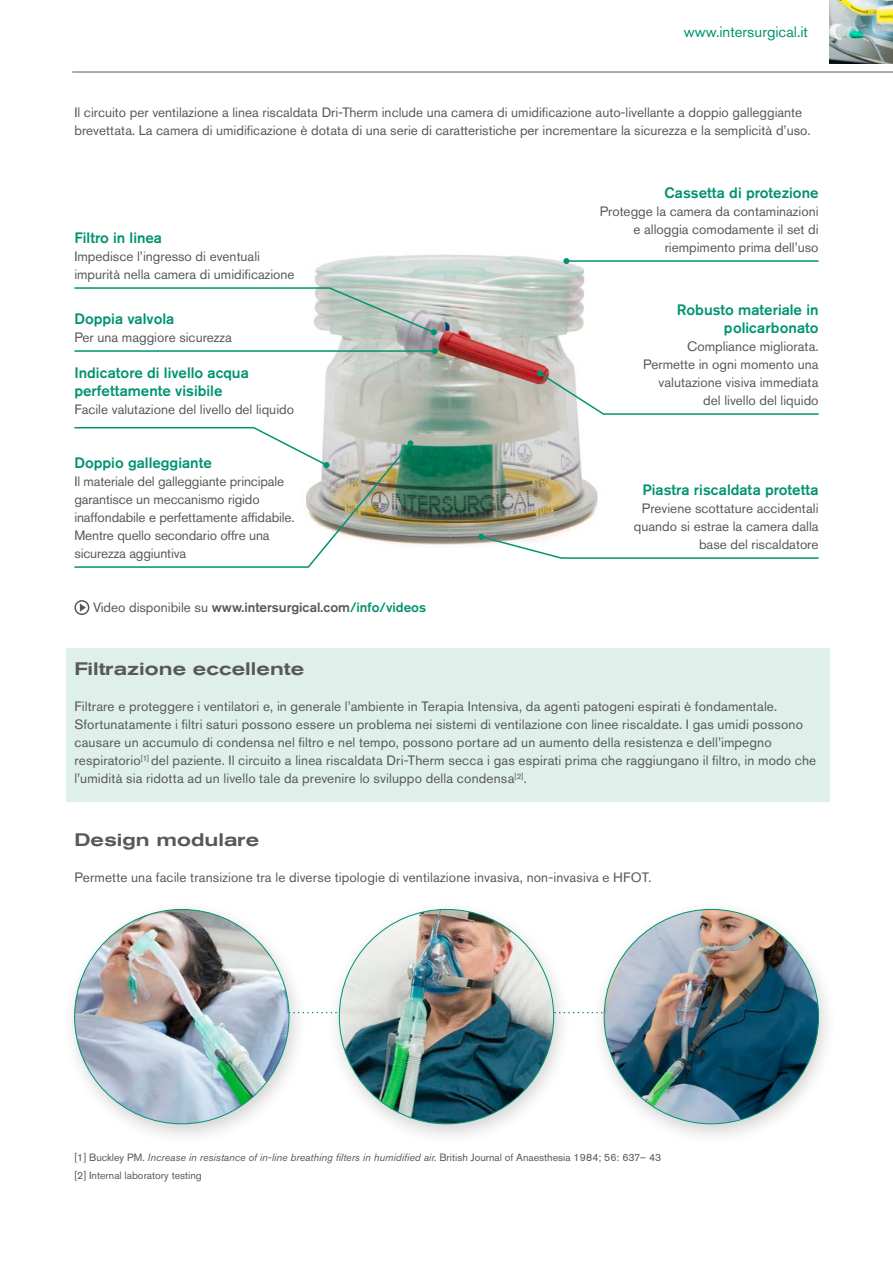
<style>
.page{position:relative;width:893px;height:1263px;background:#fff}
.page>*{position:absolute;margin:0;border:0;box-sizing:border-box;transform-origin:0 0}
.t1{font:500 expanded 18px "Akzidenz Grotesk Pro";color:#57585a}
.t2{font:500 15px/18px "Akzidenz Grotesk Pro";color:#009370;text-align:right}
.t3{font:15px "Akzidenz Grotesk Pro";color:#009370}
.t4{font:13.5px/18px "Akzidenz Grotesk Pro";color:#57585a}
.t5{font:500 13.5px "Akzidenz Grotesk Pro";color:#57585a}
.t6{font:10.5px/18px "Akzidenz Grotesk Pro";color:#57585a}
.s1{font-weight:400}
.s2{color:#009370}
.s3{font-style:italic}
</style>
<div class="page">
<img style="left:830px;top:0;width:63px;height:63px">
<hr style="left:72px;top:72px;width:821px;height:1px;background:#57585a">
<svg style="left:308px;top:1012px;width:281px;height:1px"></svg>
<div style="left:66px;top:648px;width:763px;height:153px;background:#dfefea"></div>
<img style="left:315px;top:254px;width:283px;height:291px">
<hr style="left:566px;top:260px;width:253px;height:2px;background:#009370">
<svg style="left:563px;top:258px;width:6px;height:6px"></svg>
<svg style="left:74px;top:287px;width:363px;height:48px"></svg>
<svg style="left:478px;top:534px;width:341px;height:25px"></svg>
<svg style="left:537px;top:370px;width:282px;height:46px"></svg>
<hr style="left:74px;top:350px;width:361px;height:2px;background:#009370">
<svg style="left:432px;top:348px;width:6px;height:6px"></svg>
<div style="left:61px;top:900px;width:247px;height:247px;background:#231f20;opacity:.2"></div>
<img style="left:75px;top:909px;width:214px;height:215px;border-radius:107px">
<div style="left:326px;top:900px;width:247px;height:247px;background:#231f20;opacity:.2"></div>
<img style="left:339px;top:909px;width:215px;height:215px;border-radius:107px">
<div style="left:590px;top:900px;width:248px;height:247px;background:#231f20;opacity:.2"></div>
<img style="left:604px;top:909px;width:214px;height:215px;border-radius:107px">
<svg style="left:74px;top:426px;width:339px;height:142px"></svg>
<svg style="left:74px;top:600px;width:15px;height:15px"></svg>
<p class="t3" style="left:684px;top:22px;width:126px">www.intersurgical.it</p>
<p class="t4" style="left:74px;top:103px;width:738px">Il circuito per ventilazione a linea riscaldata Dri-Therm include una camera di umidificazione auto-livellante a doppio galleggiante brevettata. La camera di umidificazione è dotata di una serie di caratteristiche per incrementare la sicurezza e la semplicità d’uso.</p>
<p class="t2" style="left:74px;top:229px;width:89px">Filtro in linea</p>
<p class="t4" style="left:74px;top:247px;width:222px">Impedisce l’ingresso di eventuali impurità nella camera di umidificazione</p>
<p class="t2" style="left:74px;top:310px;width:101px">Doppia valvola</p>
<p class="t4" style="left:74px;top:328px;width:159px">Per una maggiore sicurezza</p>
<p class="t2" style="left:74px;top:364px;width:176px;text-align:left">Indicatore di livello acqua perfettamente visibile</p>
<p class="t4" style="left:74px;top:400px;width:221px">Facile valutazione del livello del liquido</p>
<p class="t2" style="left:74px;top:454px;width:139px">Doppio galleggiante</p>
<p class="t4" style="left:74px;top:472px;width:222px">Il materiale del galleggiante principale garantisce un meccanismo rigido inaffondabile e perfettamente affidabile.<br>Mentre quello secondario offre una sicurezza aggiuntiva</p>
<p class="t5" style="left:93px;top:599px;width:335px"><span class="s1">Video disponibile su</span> www.intersurgical.com<span class="s2">/info/videos</span></p>
<p class="t2" style="left:665px;top:184px;width:155px">Cassetta di protezione</p>
<p class="t4" style="left:600px;top:202px;width:220px;text-align:right">Protegge la camera da contaminazioni e alloggia comodamente il set di riempimento prima dell’uso</p>
<p class="t2" style="left:677px;top:301px;width:143px">Robusto materiale in policarbonato</p>
<p class="t4" style="left:643px;top:337px;width:177px;text-align:right">Compliance migliorata.<br>Permette in ogni momento una valutazione visiva immediata del livello del liquido</p>
<p class="t2" style="left:642px;top:481px;width:178px">Piastra riscaldata protetta</p>
<p class="t4" style="left:634px;top:499px;width:186px;text-align:right">Previene scottature accidentali quando si estrae la camera dalla base del riscaldatore</p>
<h1 class="t1" style="left:74px;top:657px;width:231px">Filtrazione eccellente</h1>
<p class="t4" style="left:74px;top:697px;width:743px">Filtrare e proteggere i ventilatori e, in generale l’ambiente in Terapia Intensiva, da agenti patogeni espirati è fondamentale.<br>Sfortunatamente i filtri saturi possono essere un problema nei sistemi di ventilazione con linee riscaldate. I gas umidi possono causare un accumulo di condensa nel filtro e nel tempo, possono portare ad un aumento della resistenza e dell’impegno respiratorio<sup>[1]</sup> del paziente. Il circuito a linea riscaldata Dri-Therm secca i gas espirati prima che raggiungano il filtro, in modo che l’umidità sia ridotta ad un livello tale da prevenire lo sviluppo della condensa<sup>[2]</sup>.</p>
<h1 class="t1" style="left:74px;top:828px;width:186px">Design modulare</h1>
<p class="t4" style="left:74px;top:868px;width:579px">Permette una facile transizione tra le diverse tipologie di ventilazione invasiva, non-invasiva e HFOT.</p>
<p class="t6" style="left:74px;top:1148px;width:588px">[1] Buckley PM. <span class="s3">Increase in resistance of in-line breathing filters in humidified air.</span> British Journal of Anaesthesia 1984; 56: 637– 43 [2] Internal laboratory testing</p>
</div>
